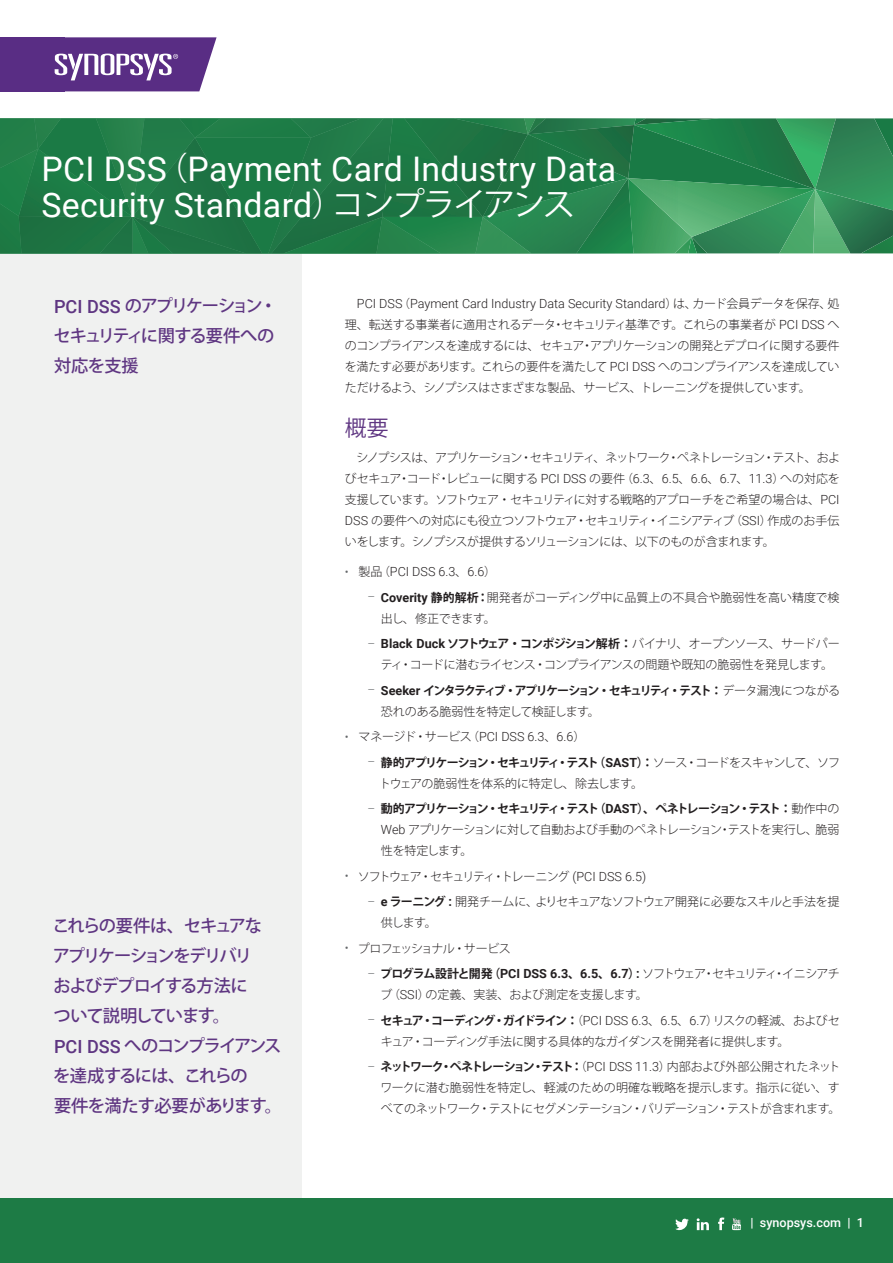
<style>
.page{position:relative;width:893px;height:1263px;background:#fff}
.page>*{position:absolute;margin:0;border:0;box-sizing:border-box;transform-origin:0 0}
.t1{font:33.9px/36px "Roboto";letter-spacing:.01em;color:#fff}
.HEADING_1{font:21.75px "Koz Go Pro";color:#5f3682}
.PULL{font:500 17.25px/30px "Koz Go Pro";letter-spacing:-.08em;color:#5f3682}
.ABSTRACT{font:500 17.25px/30px "Koz Go Pro";letter-spacing:-.07em;color:#5f3682}
.BODY_COPY{font:300 12.6px "Roboto";color:#231f20}
.t2{font:500 12.6px "Roboto";color:#fff}
.BODY_COPY-2{font:300 12px/21px "Koz Go Pro";letter-spacing:-.04em;color:#231f20;text-align:justify}
.BODY_COPY-3{font:300 12px/21px "Koz Go Pro";letter-spacing:-.02em;color:#231f20}
.t3{font:700 12px/21px "Koz Go Pro";letter-spacing:-.15em;color:#231f20}
.BODY_COPY-4{font:300 12px/21px "Koz Go Pro";color:#231f20}
.BODY_COPY-5{font:300 12px "Koz Go Pro";letter-spacing:-.11em;color:#231f20}
.BODY_COPY-6{font:300 12px "Koz Go Pro";letter-spacing:-.07em;color:#231f20}
.s1{font-family:"Koz Go Pro";font-size:32.25px}
.s2{font-family:"Roboto";font-size:18.15px}
.s3{font-family:"Koz Go Pro";font-size:12px}
.s4{font-family:"Roboto";font-size:12.6px}
.s5{font-size:12px;color:#64676a}
.s6{font-family:"Roboto";color:#64676a}
.s7{font-family:"Roboto";font-weight:700;font-size:12.6px}
.s8{font-weight:700}
.s9{font-family:"Roboto";font-weight:300;color:#64676a}
.s10{font-weight:300}
</style>
<div class="page">
<div style="left:0;top:226px;width:302px;height:991px;background:#f0f1f0"></div>
<svg style="left:678px;top:118px;width:215px;height:135px;background:#328f59"></svg>
<div style="left:0;top:118px;width:678px;height:135px;background:#1d7b45"></div>
<div style="left:0;top:1198px;width:893px;height:65px;background:#1d7b45"></div>
<svg style="left:675px;top:1218px;width:14px;height:12px"></svg>
<svg style="left:718px;top:1217px;width:6px;height:13px"></svg>
<svg style="left:732px;top:1218px;width:9px;height:12px"></svg>
<svg style="left:697px;top:1218px;width:12px;height:12px"></svg>
<div style="left:0;top:37px;width:65px;height:54px;background:#592d84"></div>
<svg style="left:54px;top:37px;width:163px;height:54px"></svg>
<p class="t1" style="left:41px;top:150px;width:576px">PCI DSS<span class="s1">（</span>Payment Card Industry Data<br>Security Standard<span class="s1">）コンプライアンス</span></p>
<p class="ABSTRACT" style="left:53px;top:292px;width:225px"><span class="s2">PCI DSS</span> のアプリケーション・セキュリティに関する要件への対応を支援</p>
<p class="BODY_COPY" style="left:357px;top:294px;width:484px">PCI DSS<span class="s3">（</span>Payment Card Industry Data Security Standard<span class="s3">）は、カード会員データを保存、処</span></p>
<p class="BODY_COPY-2" style="left:345px;top:314px;width:496px">理、転送する事業者に適用されるデータ・セキュリティ基準です。これらの事業者が <span class="s4">PCI DSS</span> へのコンプライアンスを達成するには、セキュア・アプリケーションの開発とデプロイに関する要件を満たす必要があります。これらの要件を満たして <span class="s4">PCI DSS</span> へのコンプライアンスを達成していただけるよう、シノプシスはさまざまな製品、サービス、トレーニングを提供しています。</p>
<p class="HEADING_1" style="left:345px;top:414px;width:45px">概要</p>
<p class="BODY_COPY-2" style="left:345px;top:447px;width:497px;text-indent:12px">シノプシスは、アプリケーション・セキュリティ、ネットワーク・ペネトレーション・テスト、およびセキュア・コード・レビューに関する <span class="s4">PCI DSS</span> の要件（<span class="s4">6.3</span>、<span class="s4">6.5</span>、<span class="s4">6.6</span>、<span class="s4">6.7</span>、<span class="s4">11.3</span>）への対応を支援しています。ソフトウェア・セキュリティに対する戦略的アプローチをご希望の場合は、<span class="s4">PCI DSS</span> の要件への対応にも役立つソフトウェア・セキュリティ・イニシアティブ（<span class="s4">SSI</span>）作成のお手伝いをします。シノプシスが提供するソリューションには、以下のものが含まれます。</p>
<p class="BODY_COPY" style="left:345px;top:563px;width:153px"><span class="s5">•</span> <span class="s3">製品（</span>PCI DSS 6.3<span class="s3">、</span>6.6<span class="s3">）</span></p>
<p class="BODY_COPY-4" style="left:381px;top:587px;width:460px;text-indent:-14px"><span class="s6">–</span> <span class="s7">Coverity</span> <span class="s8">静的解析：</span>開発者がコーディング中に品質上の不具合や脆弱性を高い精度で検出し、修正できます。</p>
<p class="BODY_COPY-2" style="left:367px;top:633px;width:474px;text-align:center"><span class="s6">–</span> <span class="s7">Black Duck</span> <span class="s8">ソフトウェア・コンポジション解析：</span>バイナリ、オープンソース、サードパーティ・コードに潜むライセンス・コンプライアンスの問題や既知の脆弱性を発見します。</p>
<p class="t3" style="left:381px;top:680px;width:461px;text-indent:-14px"><span class="s9">–</span> <span class="s4">Seeker</span> インタラクティブ・アプリケーション・セキュリティ・テスト：<span class="s10">データ漏洩につながる恐れのある脆弱性を特定して検証します。</span></p>
<p class="BODY_COPY-3" style="left:345px;top:726px;width:242px"><span class="s6">•</span> マネージド・サービス（<span class="s4">PCI DSS 6.3</span>、<span class="s4">6.6</span>）</p>
<p class="BODY_COPY-3" style="left:379px;top:752px;width:462px;text-indent:-12px"><span class="s6">–</span> <span class="s8">静的アプリケーション・セキュリティ・テスト（</span><span class="s7">SAST</span><span class="s8">）：</span>ソース・コードをスキャンして、ソフトウェアの脆弱性を体系的に特定し、除去します。</p>
<p class="BODY_COPY-2" style="left:381px;top:798px;width:460px;text-indent:-14px"><span class="s6">–</span> <span class="s8">動的アプリケーション・セキュリティ・テスト（</span><span class="s7">DAST</span><span class="s8">）、ペネトレーション・テスト：</span>動作中の<span class="s4">Web</span> アプリケーションに対して自動および手動のペネトレーション・テストを実行し、脆弱性を特定します。</p>
<p class="BODY_COPY-5" style="left:345px;top:868px;width:303px"><span class="s6">•</span> ソフトウェア・セキュリティ・トレーニング <span class="s4">(PCI DSS 6.5)</span></p>
<p class="BODY_COPY-2" style="left:381px;top:891px;width:460px;text-indent:-14px"><span class="s6">–</span> <span class="s7">e</span> <span class="s8">ラーニング</span> <span class="s7">:</span> 開発チームに、よりセキュアなソフトウェア開発に必要なスキルと手法を提供します。</p>
<p class="BODY_COPY-6" style="left:345px;top:940px;width:167px"><span class="s6">•</span> プロフェッショナル・サービス</p>
<p class="BODY_COPY-2" style="left:380px;top:963px;width:461px;text-indent:-13px"><span class="s6">–</span> <span class="s8">プログラム設計と開発（</span><span class="s7">PCI DSS 6.3</span><span class="s8">、</span><span class="s7">6.5</span><span class="s8">、</span><span class="s7">6.7</span><span class="s8">）</span><span class="s7">:</span> ソフトウェア・セキュリティ・イニシアチブ（<span class="s4">SSI</span>）の定義、実装、および測定を支援します。</p>
<p class="BODY_COPY-2" style="left:381px;top:1010px;width:460px;text-indent:-13px"><span class="s6">–</span> <span class="s8">セキュア・コーディング・ガイドライン：</span>（<span class="s4">PCI DSS 6.3</span>、<span class="s4">6.5</span>、<span class="s4">6.7</span>）リスクの軽減、およびセキュア・コーディング手法に関する具体的なガイダンスを開発者に提供します。</p>
<p class="BODY_COPY-2" style="left:380px;top:1056px;width:461px;text-indent:-13px"><span class="s6">–</span> <span class="s8">ネットワーク・ペネトレーション・テスト：</span>（<span class="s4">PCI DSS 11.3</span>）内部および外部公開されたネットワークに潜む脆弱性を特定し、軽減のための明確な戦略を提示します。指示に従い、すべてのネットワーク・テストにセグメンテーション・バリデーション・テストが含まれます。</p>
<p class="PULL" style="left:52px;top:912px;width:211px">これらの要件は、セキュアなアプリケーションをデリバリおよびデプロイする方法について説明しています。</p>
<p class="PULL" style="left:53px;top:1032px;width:230px"><span class="s2">PCI DSS</span> へのコンプライアンスを達成するには、これらの<br>要件を満たす必要があります。</p>
<p class="t2" style="left:750px;top:1214px;width:115px">| synopsys.com | 1</p>
</div>
